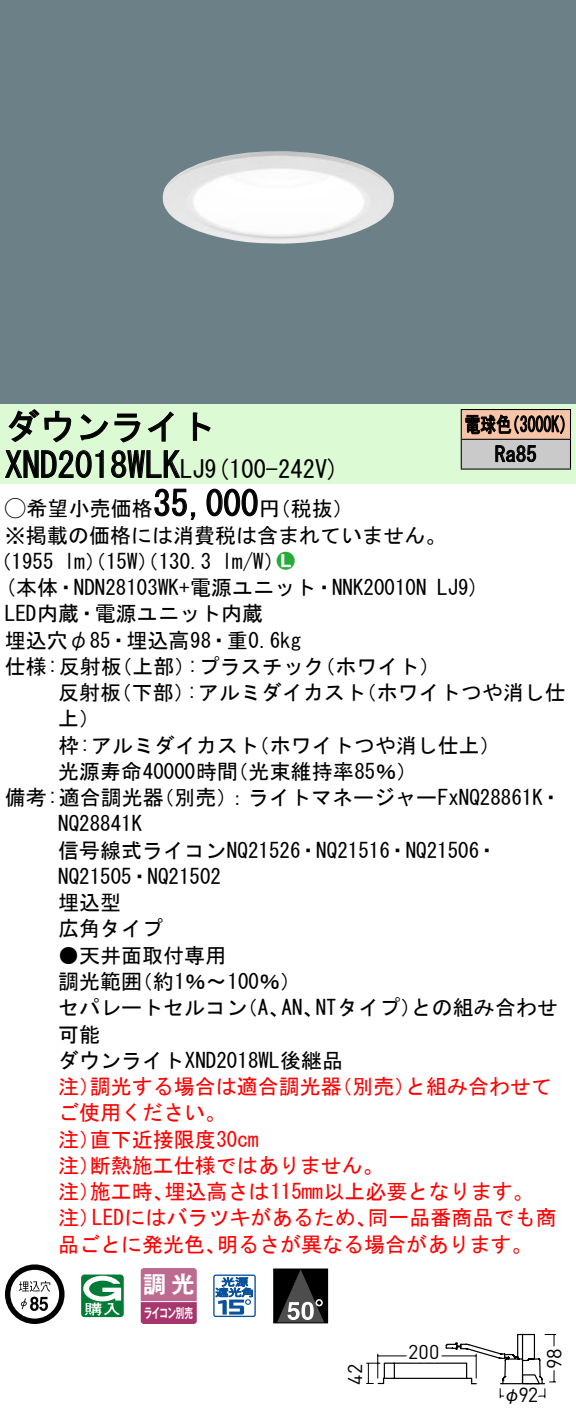
<style>
.page{position:relative;width:576px;height:1421px;background:#fff}
.page>*{position:absolute;margin:0;border:0;box-sizing:border-box;transform-origin:0 0}
.t1{font:35px "MS Gothic";color:#000}
.t2{font:24.5px "MS Gothic";color:#000}
.t3{font:23.1px "Gothic MB101 Pro De Bold 90 pv RKSJ H";color:#fff}
.t4{font:21px/26.2px "MS Gothic";color:#000}
.t5{font:21px/26.2px "MS Gothic";color:#f00}
.t6{font:21px/29.8px "MS Gothic";color:#000;scale:.75 1}
.t7{font:21px "Ford Classification 1";color:#23ac38}
.t8{font:20.3px "DINOT";color:#000}
.t9{font:19.95px "DINOT";color:#000}
.t10{font:17.85px "Gothic BBB Pro Medium 90 pv RKSJ H";color:#000}
.t11{font:13.3px "Gothic MB101 Pro De Bold 90 pv RKSJ H";letter-spacing:-.05em;color:#fff;scale:.65 1}
.s1{font-size:24.5px}
.s2{font-family:"Ford Classification 1"}
.s3{color:#fff}
</style>
<div class="page">
<div style="left:0;top:0;width:575px;height:404px;background:#6c8087"></div>
<img style="left:162px;top:151px;width:232px;height:93px">
<div style="left:0;top:404px;width:575px;height:79px;background:#dcfad4"></div>
<svg style="left:8px;top:409px;width:64px;height:34px"></svg>
<svg style="left:80px;top:413px;width:60px;height:30px"></svg>
<svg style="left:148px;top:411px;width:25px;height:31px"></svg>
<svg style="left:192px;top:412px;width:19px;height:29px"></svg>
<svg style="left:5px;top:450px;width:99px;height:28px"></svg>
<svg style="left:111px;top:450px;width:70px;height:28px"></svg>
<svg style="left:154px;top:488px;width:42px;height:32px"></svg>
<svg style="left:206px;top:488px;width:52px;height:29px"></svg>
<svg style="left:5px;top:1264px;width:59px;height:60px"></svg>
<svg style="left:81px;top:1274px;width:43px;height:43px"></svg>
<svg style="left:140px;top:1268px;width:56px;height:56px;background:#b45883"></svg>
<hr style="left:141px;top:1301px;width:55px;height:1px;background:#fff">
<svg style="left:213px;top:1274px;width:43px;height:43px"></svg>
<div style="left:273px;top:1269px;width:54px;height:53px;background:#000"></div>
<svg style="left:278px;top:1270px;width:46px;height:51px"></svg>
<div style="left:273px;top:1268px;width:55px;height:55px;border:1px solid #000"></div>
<div style="left:461px;top:409px;width:109px;height:30px;background:#f7c4a7"></div>
<div style="left:461px;top:439px;width:109px;height:30px;background:#cacaca"></div>
<hr style="left:460px;top:409px;width:110px;height:1px;background:#000">
<hr style="left:569px;top:410px;width:2px;height:29px;background:#000">
<hr style="left:460px;top:439px;width:110px;height:1px;background:#000">
<hr style="left:569px;top:440px;width:2px;height:28px;background:#000">
<hr style="left:460px;top:468px;width:110px;height:2px;background:#000">
<svg style="left:460px;top:410px;width:104px;height:58px"></svg>
<svg style="left:366px;top:1333px;width:191px;height:66px"></svg>
<div style="left:416px;top:1341px;width:15px;height:21px;border:7px solid #fff;border-radius:4px"></div>
<div style="left:417px;top:1342px;width:12px;height:19px;border:7px solid #fff;border-radius:3px"></div>
<div style="left:427px;top:1341px;width:14px;height:21px;border:7px solid #fff;border-radius:4px"></div>
<div style="left:428px;top:1342px;width:12px;height:19px;border:7px solid #fff;border-radius:3px"></div>
<h1 class="t1" style="left:5px;top:409px;width:212px">ダウンライト</h1>
<p class="t2" style="left:204px;top:456px;width:136px">(9 100-242 (V</p>
<h1 class="t1" style="left:5px;top:447px;width:201px">XND2018WLK<span class="s1">LJ</span></h1>
<h1 class="t1" style="left:153px;top:486px;width:106px">35,000</h1>
<p class="t4" style="left:5px;top:495px;width:442px"><span class="s2">A</span>希望小売価格<br>※掲載の価格には消費税は含まれていません。</p>
<p class="t7" style="left:277px;top:550px;width:19px">2<span class="s3">7</span></p>
<p class="t4" style="left:259px;top:495px;width:96px">（円税抜(</p>
<p class="t4" style="left:222px;top:548px;width:64px">l m (W/</p>
<p class="t4" style="left:-9px;top:548px;width:65px">（1955</p>
<p class="t4" style="left:64px;top:548px;width:149px">lm）（15 ）（W 130.3</p>
<p class="t6" style="left:494px;top:409px;width:57px;text-indent:-30px">電球色<br>Ra85</p>
<p class="t6" style="left:504px;top:409px;width:96px">（3000 (K</p>
<p class="t4" style="left:5px;top:574px;width:423px">(本体・NDN28103WK+電源ユニット・NNK20010N</p>
<p class="t4" style="left:5px;top:600px;width:259px">LED内蔵・電源ユニット内蔵</p>
<p class="t4" style="left:5px;top:627px;width:297px">埋込穴φ85・埋込高98・重0.6kg</p>
<p class="t4" style="left:314px;top:653px;width:127px">（ホワイト(</p>
<p class="t4" style="left:187px;top:653px;width:139px">:プラスチック</p>
<p class="t4" style="left:5px;top:653px;width:118px">仕様:反射板</p>
<p class="t4" style="left:111px;top:653px;width:85px">（上部）</p>
<p class="t4" style="left:437px;top:574px;width:44px">LJ (9</p>
<p class="t4" style="left:58px;top:679px;width:64px">反射板上(</p>
<p class="t4" style="left:111px;top:679px;width:85px">（下部）</p>
<p class="t4" style="left:187px;top:679px;width:181px">:アルミダイカスト</p>
<p class="t4" style="left:355px;top:679px;width:211px">（ホワイトつや消し仕</p>
<p class="t4" style="left:227px;top:732px;width:191px;text-indent:-169px">枠:アルミダイカスト<br>（光束維持率85％(</p>
<p class="t4" style="left:248px;top:732px;width:254px">（ホワイトつや消し仕上(</p>
<p class="t4" style="left:153px;top:758px;width:409px;text-indent:-95px">光源寿命40000時間<br>（別売：）ライトマネージャーFxNQ28861 ・K</p>
<p class="t4" style="left:58px;top:784px;width:441px;text-indent:-53px">備考:適合調光器<br>NQ28841K<br>信号線式ライコンNQ21526・NQ21516・NQ21506・<br>NQ21505・NQ21502<br>埋込型<br>広角タイプ</p>
<p class="t4" style="left:132px;top:942px;width:171px;text-indent:-73px">●天井面取付専用<br>（約1％〜100％(</p>
<p class="t4" style="left:58px;top:968px;width:85px">調光範囲</p>
<p class="t4" style="left:315px;top:994px;width:107px">NTタイプ）</p>
<p class="t4" style="left:411px;top:994px;width:148px">との組み合わせ</p>
<p class="t4" style="left:58px;top:994px;width:286px">セパレートセルコン<br>可能<br>ダウンライトXND2018WL後継品</p>
<p class="t4" style="left:237px;top:994px;width:54px">（、A</p>
<p class="t4" style="left:281px;top:994px;width:43px">AN、</p>
<p class="t5" style="left:90px;top:1073px;width:253px">調光する場合は適合調光器</p>
<p class="t5" style="left:331px;top:1073px;width:85px">（別売）</p>
<p class="t5" style="left:405px;top:1073px;width:148px">と組み合わせて</p>
<p class="t5" style="left:58px;top:1073px;width:43px">注）</p>
<p class="t5" style="left:58px;top:1099px;width:169px">ご使用ください。</p>
<p class="t5" style="left:90px;top:1125px;width:170px">直下近接限度30cm</p>
<p class="t5" style="left:90px;top:1125px;width:295px;text-indent:-32px">注）<br>断熱施工仕様ではありません。</p>
<p class="t5" style="left:58px;top:1152px;width:43px">注）</p>
<p class="t5" style="left:164px;top:1178px;width:370px">埋込高さは115mm以上必要となります。</p>
<p class="t5" style="left:90px;top:1178px;width:85px">施工時、</p>
<p class="t5" style="left:58px;top:1178px;width:43px">注）</p>
<p class="t5" style="left:92px;top:1204px;width:286px">LEDにはバラツキがあるため、</p>
<p class="t5" style="left:367px;top:1204px;width:190px">同一品番商品でも商</p>
<p class="t5" style="left:58px;top:1204px;width:43px">注）</p>
<p class="t5" style="left:58px;top:1230px;width:169px">品ごとに発光色、</p>
<p class="t5" style="left:217px;top:1230px;width:317px">明るさが異なる場合があります。</p>
<p class="t3" style="left:143px;top:1265px;width:53px">調光</p>
<p class="t11" style="left:144px;top:1301px;width:77px">ライコン別売</p>
<p class="t9" style="left:341px;top:1384px;width:22px;rotate:-90deg">42</p>
<p class="t9" style="left:408px;top:1337px;width:33px">200</p>
<p class="t8" style="left:518px;top:1380px;width:21px">92</p>
<p class="t10" style="left:503px;top:1380px;width:19px">φ</p>
<p class="t8" style="left:540px;top:1368px;width:22px;rotate:-90deg">98</p>
</div>
